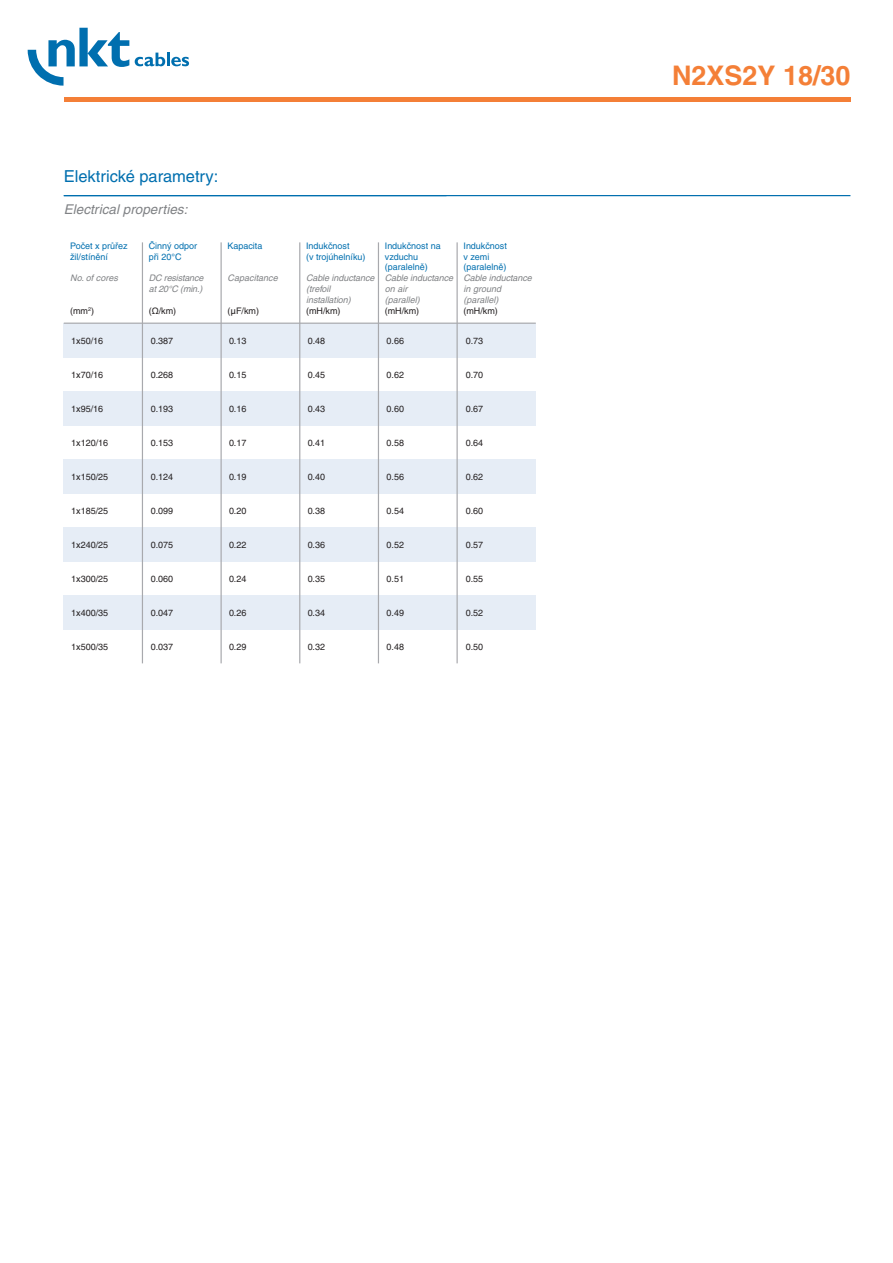
<style>
.page{position:relative;width:893px;height:1263px;background:#fff}
.page>*{position:absolute;margin:0;border:0;box-sizing:border-box;transform-origin:0 0}
.t1{font:700 27px "Helvetica CE";color:#f47f37}
.t2{font:16.5px "Helvetica CE";color:#006faf}
.t3{font:italic 13.5px "Helvetica CE";letter-spacing:.005em;color:#808285}
.t4{font:9px "Helvetica CE";color:#231f20}
.t5{font:italic 9px/10.8px "Helvetica CE";letter-spacing:-.005em;color:#808285}
.t6{font:9px/10.8px "Helvetica CE";color:#006faf}
.s1{font-family:"Helvetica"}
.s2{font-family:"Lucida Grande"}
</style>
<div class="page">
<svg style="left:28px;top:28px;width:101px;height:58px"></svg>
<svg style="left:135px;top:53px;width:54px;height:13px"></svg>
<hr style="left:64px;top:98px;width:786px;height:4px;background:#f47f37">
<hr style="left:64px;top:195px;width:786px;height:1px;background:#006faf">
<div style="left:64px;top:323px;width:472px;height:34px;background:#e6edf6"></div>
<div style="left:64px;top:391px;width:472px;height:34px;background:#e6edf6"></div>
<div style="left:64px;top:459px;width:472px;height:34px;background:#e6edf6"></div>
<div style="left:64px;top:527px;width:472px;height:34px;background:#e6edf6"></div>
<div style="left:64px;top:595px;width:472px;height:34px;background:#e6edf6"></div>
<hr style="left:142px;top:242px;width:1px;height:421px;background:#a8a9ad">
<hr style="left:221px;top:242px;width:1px;height:421px;background:#a8a9ad">
<hr style="left:299px;top:242px;width:1px;height:421px;background:#a8a9ad">
<hr style="left:64px;top:323px;width:472px;height:1px;background:#a8a9ad">
<hr style="left:378px;top:242px;width:1px;height:421px;background:#a8a9ad">
<hr style="left:456px;top:242px;width:2px;height:421px;background:#a8a9ad">
<h2 class="t2" style="left:64px;top:170px;width:156px">Elektrické parametry:</h2>
<h3 class="t3" style="left:64px;top:204px;width:125px">Electrical properties:</h3>
<p class="t6" style="left:149px;top:241px;width:50px">Činný odpor při 20°C</p>
<p class="t5" style="left:149px;top:274px;width:56px">DC resistance at 20°C (min.)</p>
<p class="t4" style="left:149px;top:307px;width:29px">(<span class="s1">Ω</span>/km)</p>
<p class="t6" style="left:70px;top:241px;width:59px">Počet x průřez žil/stínění</p>
<p class="t5" style="left:70px;top:274px;width:49px">No. of cores</p>
<p class="t4" style="left:70px;top:307px;width:25px">(mm<sup>2</sup>)</p>
<p class="t4" style="left:71px;top:337px;width:33px">1x50/16</p>
<p class="t4" style="left:151px;top:337px;width:24px">0.387</p>
<p class="t4" style="left:229px;top:337px;width:19px">0.13</p>
<p class="t4" style="left:308px;top:337px;width:19px">0.48</p>
<p class="t4" style="left:387px;top:337px;width:19px">0.66</p>
<p class="t4" style="left:466px;top:337px;width:19px">0.73</p>
<p class="t4" style="left:71px;top:371px;width:33px">1x70/16</p>
<p class="t4" style="left:151px;top:371px;width:24px">0.268</p>
<p class="t4" style="left:229px;top:371px;width:19px">0.15</p>
<p class="t4" style="left:308px;top:371px;width:19px">0.45</p>
<p class="t4" style="left:387px;top:371px;width:19px">0.62</p>
<p class="t4" style="left:466px;top:371px;width:19px">0.70</p>
<p class="t4" style="left:71px;top:405px;width:33px">1x95/16</p>
<p class="t4" style="left:151px;top:405px;width:24px">0.193</p>
<p class="t4" style="left:229px;top:405px;width:19px">0.16</p>
<p class="t4" style="left:308px;top:405px;width:19px">0.43</p>
<p class="t4" style="left:387px;top:405px;width:19px">0.60</p>
<p class="t4" style="left:466px;top:405px;width:19px">0.67</p>
<p class="t4" style="left:71px;top:439px;width:38px">1x120/16</p>
<p class="t4" style="left:151px;top:439px;width:24px">0.153</p>
<p class="t4" style="left:229px;top:439px;width:19px">0.17</p>
<p class="t4" style="left:308px;top:439px;width:19px">0.41</p>
<p class="t4" style="left:387px;top:439px;width:19px">0.58</p>
<p class="t4" style="left:466px;top:439px;width:19px">0.64</p>
<p class="t4" style="left:71px;top:473px;width:38px">1x150/25</p>
<p class="t4" style="left:151px;top:473px;width:24px">0.124</p>
<p class="t4" style="left:229px;top:473px;width:19px">0.19</p>
<p class="t4" style="left:308px;top:473px;width:19px">0.40</p>
<p class="t4" style="left:387px;top:473px;width:19px">0.56</p>
<p class="t4" style="left:466px;top:473px;width:19px">0.62</p>
<p class="t4" style="left:71px;top:507px;width:38px">1x185/25</p>
<p class="t4" style="left:151px;top:507px;width:24px">0.099</p>
<p class="t4" style="left:229px;top:507px;width:19px">0.20</p>
<p class="t4" style="left:308px;top:507px;width:19px">0.38</p>
<p class="t4" style="left:387px;top:507px;width:19px">0.54</p>
<p class="t4" style="left:466px;top:507px;width:19px">0.60</p>
<p class="t4" style="left:71px;top:542px;width:38px">1x240/25</p>
<p class="t4" style="left:151px;top:542px;width:24px">0.075</p>
<p class="t4" style="left:229px;top:542px;width:19px">0.22</p>
<p class="t4" style="left:308px;top:542px;width:19px">0.36</p>
<p class="t4" style="left:387px;top:542px;width:19px">0.52</p>
<p class="t4" style="left:466px;top:542px;width:19px">0.57</p>
<p class="t4" style="left:71px;top:576px;width:38px">1x300/25</p>
<p class="t4" style="left:151px;top:576px;width:24px">0.060</p>
<p class="t4" style="left:229px;top:576px;width:19px">0.24</p>
<p class="t4" style="left:308px;top:576px;width:19px">0.35</p>
<p class="t4" style="left:387px;top:576px;width:19px">0.51</p>
<p class="t4" style="left:466px;top:576px;width:19px">0.55</p>
<p class="t4" style="left:71px;top:610px;width:38px">1x400/35</p>
<p class="t4" style="left:151px;top:610px;width:24px">0.047</p>
<p class="t4" style="left:229px;top:610px;width:19px">0.26</p>
<p class="t4" style="left:308px;top:610px;width:19px">0.34</p>
<p class="t4" style="left:387px;top:610px;width:19px">0.49</p>
<p class="t4" style="left:466px;top:610px;width:19px">0.52</p>
<p class="t4" style="left:71px;top:644px;width:38px">1x500/35</p>
<p class="t4" style="left:151px;top:644px;width:24px">0.037</p>
<p class="t4" style="left:229px;top:644px;width:19px">0.29</p>
<p class="t4" style="left:308px;top:644px;width:19px">0.32</p>
<p class="t4" style="left:387px;top:644px;width:19px">0.48</p>
<p class="t4" style="left:466px;top:644px;width:19px">0.50</p>
<p class="t6" style="left:306px;top:241px;width:61px">Indukčnost<br>(v trojúhelníku)</p>
<p class="t5" style="left:306px;top:274px;width:70px">Cable inductance (trefoil installation)</p>
<p class="t4" style="left:306px;top:307px;width:36px">(mH/km)</p>
<p class="t6" style="left:385px;top:241px;width:57px">Indukčnost na vzduchu (paralelně)</p>
<p class="t5" style="left:385px;top:274px;width:70px">Cable inductance on air<br>(parallel)</p>
<p class="t4" style="left:385px;top:307px;width:36px">(mH/km)</p>
<p class="t6" style="left:463px;top:241px;width:45px">Indukčnost v zemi (paralelně)</p>
<p class="t5" style="left:463px;top:274px;width:70px">Cable inductance in ground (parallel)</p>
<p class="t4" style="left:463px;top:307px;width:36px">(mH/km)</p>
<p class="t6" style="left:227px;top:241px;width:36px">Kapacita</p>
<p class="t5" style="left:227px;top:274px;width:52px">Capacitance</p>
<p class="t4" style="left:227px;top:308px;width:33px">(<span class="s2">µ</span>F/km)</p>
<h1 class="t1" style="left:672px;top:66px;width:180px">N2XS2Y 18/30</h1>
</div>
